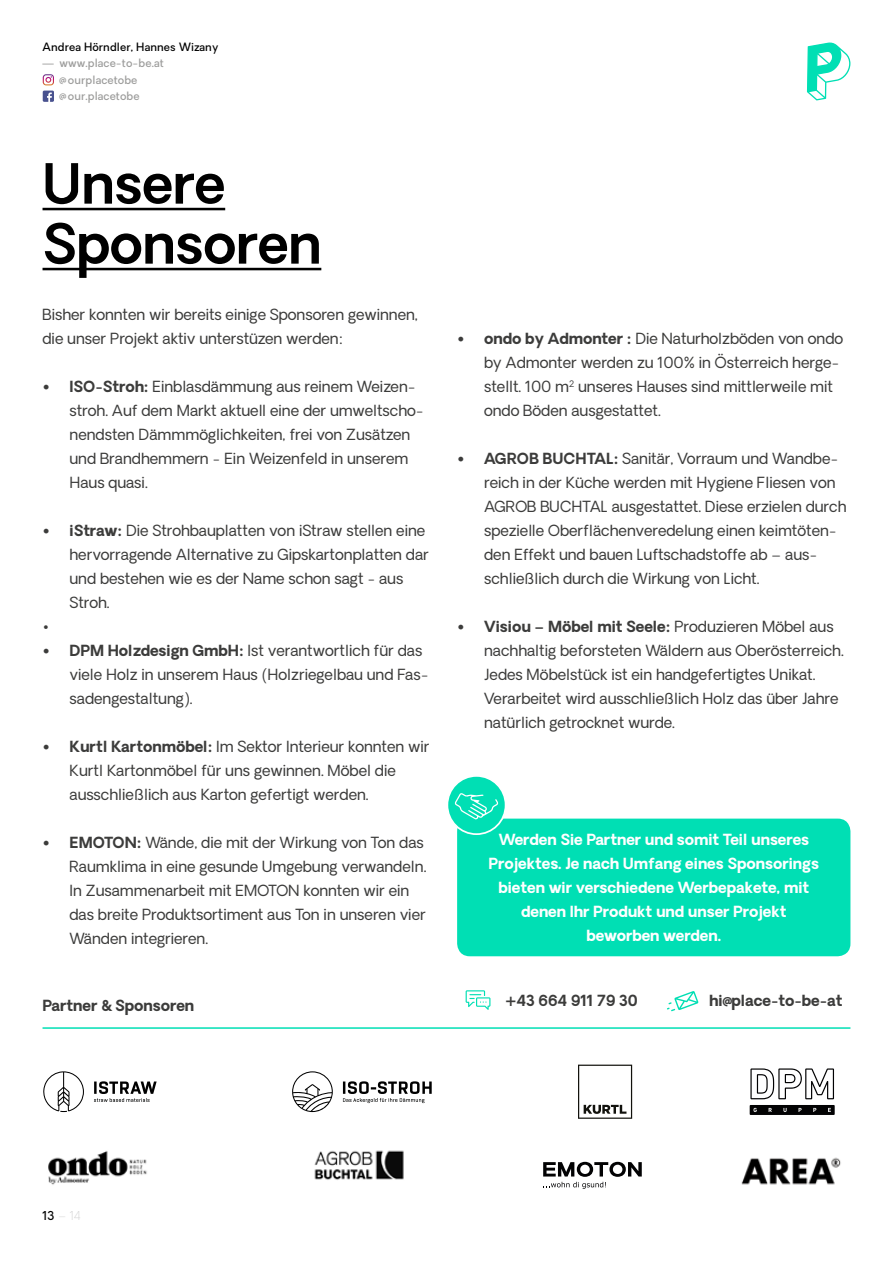
<style>
.page{position:relative;width:893px;height:1263px;background:#fff}
.page>*{position:absolute;margin:0;border:0;box-sizing:border-box;transform-origin:0 0}
.t1{font:600 54px/60px "Oakes Grotesk";color:#000}
.t2{font:15px/24px "Oakes Grotesk";color:#3c3c3b}
.t3{font:700 15px/24px "Oakes Grotesk";color:#fff;text-align:center}
.t4{font:700 15px "Oakes Grotesk";color:#3c3c3b}
.t5{font:100 12px "Oakes";color:#d0d0d0}
.t6{font:500 11.25px/16.5px "Oakes";letter-spacing:.01em;color:#9d9d9c}
.t7{font:500 11.25px "Oakes";letter-spacing:.01em;color:#000}
.s1{font-weight:700}
.s2{font-weight:500;color:#000}
</style>
<div class="page">
<svg style="left:807px;top:42px;width:43px;height:58px"></svg>
<svg style="left:43px;top:91px;width:11px;height:11px"></svg>
<svg style="left:43px;top:74px;width:11px;height:11px"></svg>
<hr style="left:43px;top:208px;width:182px;height:2px;background:#000">
<hr style="left:43px;top:268px;width:278px;height:2px;background:#000">
<svg style="left:343px;top:1081px;width:89px;height:22px"></svg>
<svg style="left:292px;top:1071px;width:41px;height:41px"></svg>
<svg style="left:94px;top:1081px;width:63px;height:21px"></svg>
<svg style="left:43px;top:1071px;width:41px;height:41px"></svg>
<hr style="left:43px;top:1027px;width:807px;height:2px;background:#00dfb4">
<svg style="left:578px;top:1064px;width:54px;height:55px"></svg>
<div style="left:750px;top:1105px;width:85px;height:10px;background:#020203"></div>
<svg style="left:753px;top:1108px;width:4px;height:4px"></svg>
<svg style="left:769px;top:1108px;width:3px;height:4px"></svg>
<svg style="left:783px;top:1108px;width:4px;height:4px"></svg>
<svg style="left:798px;top:1108px;width:4px;height:4px"></svg>
<svg style="left:828px;top:1108px;width:3px;height:4px"></svg>
<svg style="left:750px;top:1068px;width:84px;height:31px"></svg>
<div style="left:457px;top:819px;width:393px;height:137px;background:#00dfb4;border-radius:13px"></div>
<div style="left:447px;top:776px;width:59px;height:58px;background:#00dfb4;border-radius:50%"></div>
<div style="left:446px;top:775px;width:60px;height:60px;border:2px solid #fff;border-radius:50%"></div>
<svg style="left:454px;top:793px;width:45px;height:26px"></svg>
<svg style="left:466px;top:990px;width:24px;height:20px"></svg>
<svg style="left:667px;top:991px;width:31px;height:20px"></svg>
<img style="left:314px;top:1150px;width:90px;height:30px">
<img style="left:48px;top:1151px;width:99px;height:34px">
<img style="left:741px;top:1157px;width:100px;height:28px">
<svg style="left:543px;top:1162px;width:99px;height:27px"></svg>
<p class="t7" style="left:43px;top:39px;width:177px">Andrea Hörndler, Hannes Wizany</p>
<p class="t6" style="left:59px;top:55px;width:106px;text-indent:-17px">— www.place-to-be.at @ ourplacetobe<br>@ our.placetobe</p>
<h1 class="t1" style="left:43px;top:155px;width:280px">Unsere<br>Sponsoren</h1>
<p class="t2" style="left:43px;top:302px;width:377px">Bisher konnten wir bereits einige Sponsoren gewinnen, die unser Projekt aktiv unterstüzen werden:</p>
<p class="t2" style="left:70px;top:374px;width:356px;text-indent:-27px"><span class="s1">• ISO-Stroh:</span> Einblasdämmung aus reinem Weizen&shy;stroh. Auf dem Markt aktuell eine der umweltscho&shy;nendsten Dämmmöglichkeiten, frei von Zusätzen und Brandhemmern - Ein Weizenfeld in unserem Haus quasi.</p>
<p class="t2" style="left:43px;top:518px;width:384px"><span class="s1">• iStraw:</span> Die Strohbauplatten von iStraw stellen eine</p>
<p class="t2" style="left:70px;top:542px;width:361px">hervorragende Alternative zu Gipskartonplatten dar</p>
<p class="t2" style="left:70px;top:566px;width:335px">und bestehen wie es der Name schon sagt - aus</p>
<p class="t2" style="left:70px;top:590px;width:42px">Stroh.</p>
<p class="t2" style="left:43px;top:614px;width:8px">•</p>
<p class="t2" style="left:70px;top:638px;width:361px;text-indent:-27px"><span class="s1">• DPM Holzdesign GmbH:</span> Ist verantwortlich für das viele Holz in unserem Haus (Holzriegelbau und Fas&shy;sadengestaltung).</p>
<p class="t2" style="left:70px;top:734px;width:361px;text-indent:-27px"><span class="s1">• Kurtl Kartonmöbel:</span> Im Sektor Interieur konnten wir<br>Kurtl Kartonmöbel für uns gewinnen. Möbel die ausschließlich aus Karton gefertigt werden.</p>
<p class="t2" style="left:70px;top:830px;width:358px;text-indent:-27px"><span class="s1">• EMOTON:</span> Wände, die mit der Wirkung von Ton das Raumklima in eine gesunde Umgebung verwandeln.<br>In Zusammenarbeit mit EMOTON konnten wir ein das breite Produktsortiment aus Ton in unseren vier Wänden integrieren.</p>
<p class="t4" style="left:43px;top:995px;width:153px">Partner &amp; Sponsoren</p>
<p class="t2" style="left:484px;top:326px;width:361px;text-indent:-27px"><span class="s1">• ondo by Admonter :</span> Die Naturholzböden von ondo by Admonter werden zu 100% in Österreich herge&shy;stellt. 100 m<sup>2</sup> unseres Hauses sind mittlerweile mit ondo Böden ausgestattet.</p>
<p class="t2" style="left:484px;top:446px;width:364px;text-indent:-27px"><span class="s1">• AGROB BUCHTAL:</span> Sanitär, Vorraum und Wandbe&shy;reich in der Küche werden mit Hygiene Fliesen von AGROB BUCHTAL ausgestattet. Diese erzielen durch spezielle Oberflächenveredelung einen keimtöten&shy;den Effekt und bauen Luftschadstoffe ab – aus&shy;schließlich durch die Wirkung von Licht.</p>
<p class="t2" style="left:484px;top:614px;width:361px;text-indent:-27px"><span class="s1">• Visiou – Möbel mit Seele:</span> Produzieren Möbel aus nachhaltig beforsteten Wäldern aus Oberösterreich.<br>Jedes Möbelstück ist ein handgefertigtes Unikat.<br>Verarbeitet wird ausschließlich Holz das über Jahre natürlich getrocknet wurde.</p>
<p class="t3" style="left:489px;top:828px;width:332px">Werden Sie Partner und somit Teil unseres Projektes. Je nach Umfang eines Sponsorings bieten wir verschiedene Werbepakete, mit denen Ihr Produkt und unser Projekt beworben werden.</p>
<p class="t4" style="left:505px;top:990px;width:134px">+43 664 911 79 30</p>
<p class="t4" style="left:709px;top:990px;width:135px">hi@place-to-be-at</p>
<p class="t5" style="left:43px;top:1208px;width:40px"><span class="s2">13</span> – 14</p>
</div>
